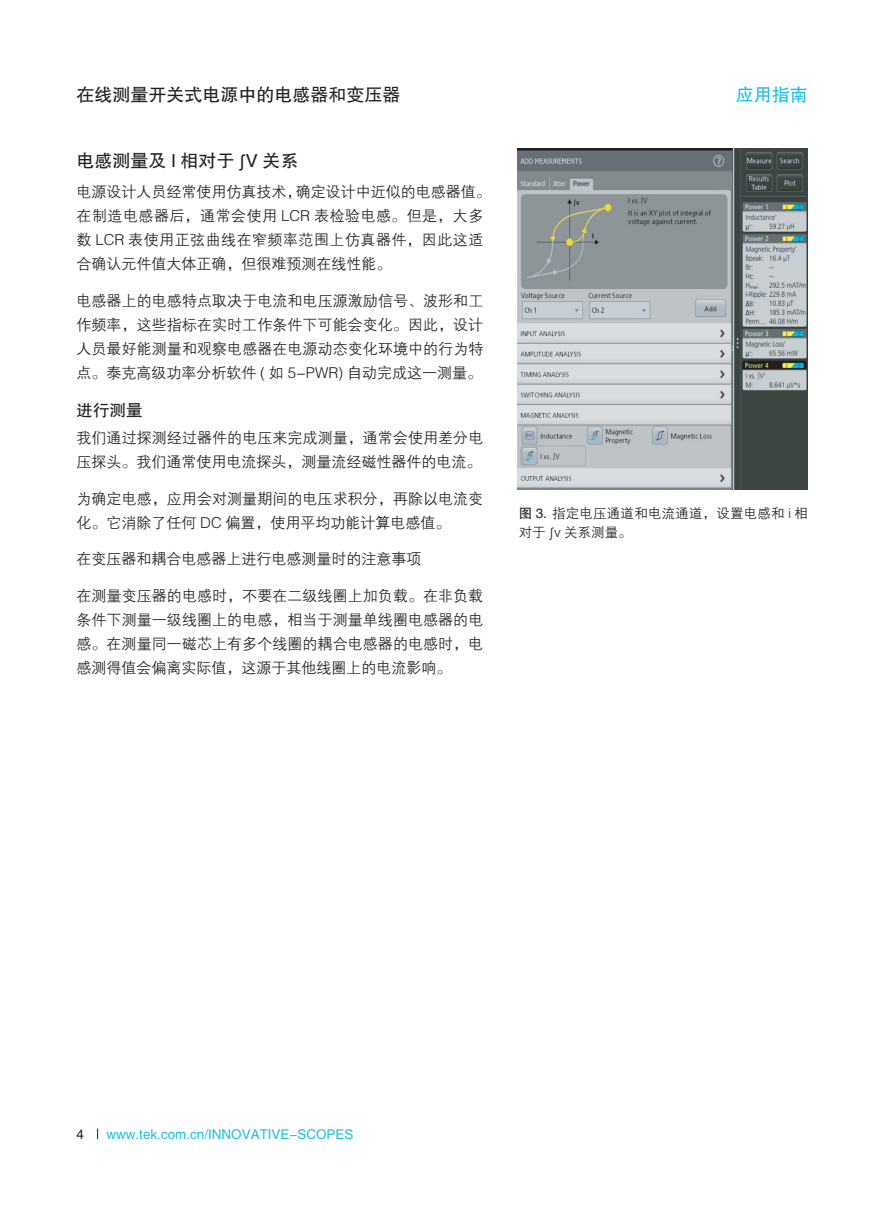
<style>
.page{position:relative;width:893px;height:1212px;background:#fff}
.page>*{position:absolute;margin:0;border:0;box-sizing:border-box;transform-origin:0 0}
.t1{font:18px "FZHTJW GB1 0";color:#231f20}
.t2{font:18px "FZHTJW GB1 0";color:#1cbfdf}
.t3{font:16.5px "FZHTJW GB1 0";color:#231f20}
.t4{font:15px/24px "FZZDXJW GB1 0";color:#231f20}
.t5{font:13.5px "FZHTJW GB1 0";color:#1cbfdf}
.t6{font:13.5px/19.5px "FZZDXJW GB1 0";letter-spacing:.015em;color:#231f20}
.t7{font:13.5px "FZHTJW GB1 0";color:#231f20}
.s1{font-family:"Neubau Grotesk Hal"}
.s2{font-family:"FZHTJW GB1 0"}
.s3{font-family:"Neubau Grotesk Nor"}
</style>
<div class="page">
<img style="left:518px;top:149px;width:290px;height:341px">
<p class="t1" style="left:76px;top:84px;width:325px">在线测量开关式电源中的电感器和变压器</p>
<p class="t2" style="left:736px;top:84px;width:73px">应用指南</p>
<p class="t1" style="left:76px;top:151px;width:223px">电感测量及 I 相对于 <span class="s1">∫</span>V 关系</p>
<p class="t4" style="left:76px;top:180px;width:416px">电源设计人员经常使用仿真技术，确定设计中近似的电感器值。在制造电感器后，通常会使用 LCR 表检验电感。但是，大多数 LCR 表使用正弦曲线在窄频率范围上仿真器件，因此这适合确认元件值大体正确，但很难预测在线性能。</p>
<p class="t4" style="left:76px;top:289px;width:408px;text-align:justify">电感器上的电感特点取决于电流和电压源激励信号、波形和工作频率，这些指标在实时工作条件下可能会变化。因此，设计人员最好能测量和观察电感器在电源动态变化环境中的行为特点。泰克高级功率分析软件 ( 如 5-PWR) 自动完成这一测量。</p>
<p class="t3" style="left:76px;top:401px;width:67px">进行测量</p>
<p class="t4" style="left:76px;top:426px;width:408px">我们通过探测经过器件的电压来完成测量，通常会使用差分电压探头。我们通常使用电流探头，测量流经磁性器件的电流。</p>
<p class="t4" style="left:76px;top:487px;width:408px">为确定电感，应用会对测量期间的电压求积分，再除以电流变化。它消除了任何 DC 偏置，使用平均功能计算电感值。</p>
<p class="t4" style="left:76px;top:548px;width:346px">在变压器和耦合电感器上进行电感测量时的注意事项</p>
<p class="t4" style="left:76px;top:584px;width:408px;text-align:justify">在测量变压器的电感时，不要在二级线圈上加负载。在非负载条件下测量一级线圈上的电感，相当于测量单线圈电感器的电感。在测量同一磁芯上有多个线圈的耦合电感器的电感时，电感测得值会偏离实际值，这源于其他线圈上的电流影响。</p>
<p class="t6" style="left:519px;top:504px;width:291px"><span class="s2">图 3.</span> 指定电压通道和电流通道，设置电感和 i 相对于 <span class="s3">∫</span>v 关系测量。</p>
<p class="t7" style="left:76px;top:1126px;width:9px">4</p>
<p class="t5" style="left:106px;top:1126px;width:249px">www.tek.com.cn/INNOVATIVE-SCOPES</p>
</div>
